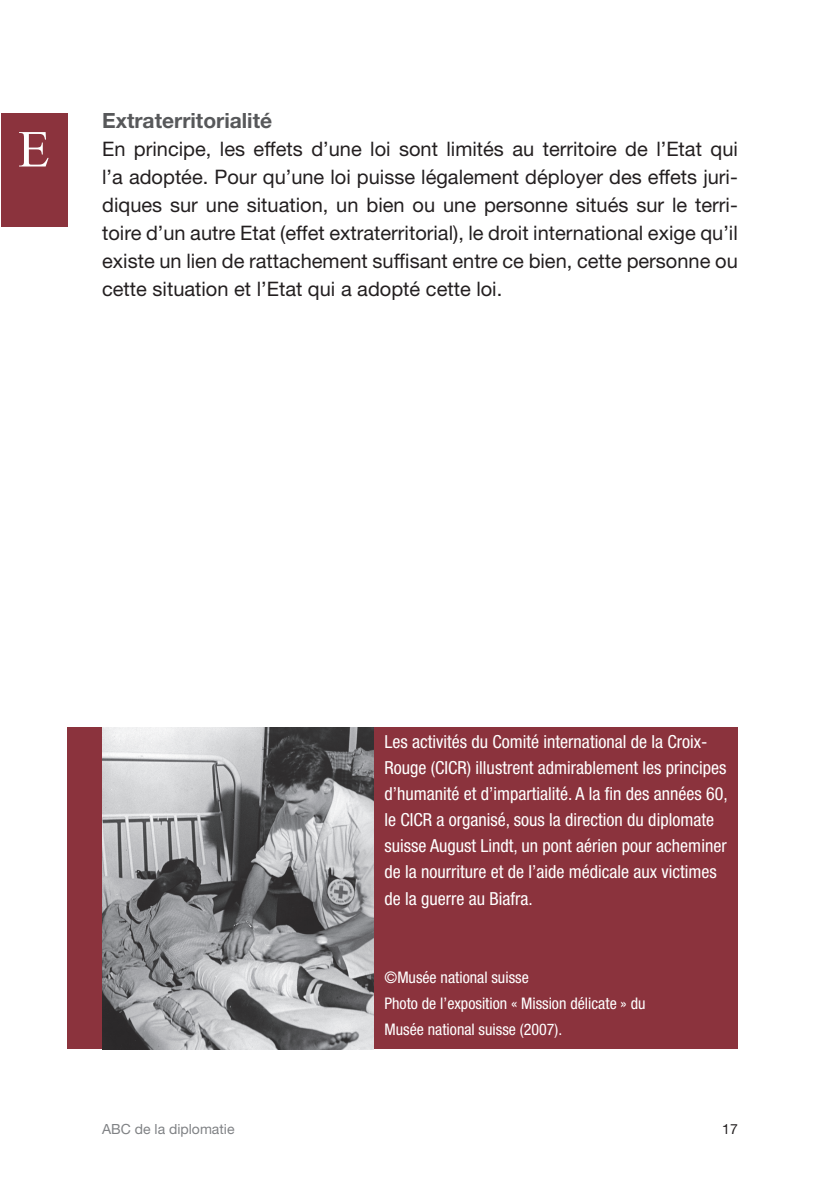
<style>
.page{position:relative;width:840px;height:1191px;background:#fff}
.page>*{position:absolute;margin:0;border:0;box-sizing:border-box;transform-origin:0 0}
.t1{font:52px "Times New Roman";color:#fff}
.t2{font:700 21px "Helvetica Neue LT Std";color:#57585a}
.t3{font:20px/28px "Helvetica Neue LT Std";color:#231f20;text-align:justify}
.t4{font:condensed 18px/26px "Helvetica Neue LT Std";color:#fff}
.t5{font:condensed 16px/26px "Helvetica Neue LT Std";color:#fff}
.t6{font:14px "Helvetica Neue LT Std";color:#808285}
.t7{font:14px "Helvetica Neue LT Std";color:#231f20}
</style>
<div class="page">
<div style="left:1px;top:113px;width:67px;height:114px;background:#8b333d"></div>
<div style="left:67px;top:727px;width:670px;height:322px;background:#8b333d"></div>
<img style="left:102px;top:727px;width:272px;height:322px">
<h1 class="t1" style="left:18px;top:114px;width:33px">E</h1>
<p class="t2" style="left:102px;top:108px;width:171px">Extraterritorialité</p>
<p class="t3" style="left:102px;top:135px;width:637px">En principe, les effets d’une loi sont limités au territoire de l’Etat qui l’a adoptée. Pour qu’une loi puisse légalement déployer des effets juri&shy;diques sur une situation, un bien ou une personne situés sur le terri&shy;toire d’un autre Etat (effet extraterritorial), le droit international exige qu’il existe un lien de rattachement suffisant entre ce bien, cette personne ou cette situation et l’Etat qui a adopté cette loi.</p>
<p class="t4" style="left:384px;top:729px;width:345px">Les activités du Comité international de la Croix-Rouge (CICR) illustrent admirablement les principes d’humanité et d’impartialité. A la fin des années 60, le CICR a organisé, sous la direction du diplomate suisse August Lindt, un pont aérien pour acheminer de la nourriture et de l’aide médicale aux victimes de la guerre au Biafra.</p>
<p class="t5" style="left:384px;top:963px;width:262px">©Musée national suisse<br>Photo de l’exposition « Mission délicate » du<br>Musée national suisse (2007).</p>
<p class="t6" style="left:102px;top:1121px;width:134px">ABC de la diplomatie</p>
<p class="t7" style="left:721px;top:1121px;width:17px">1 7</p>
</div>
